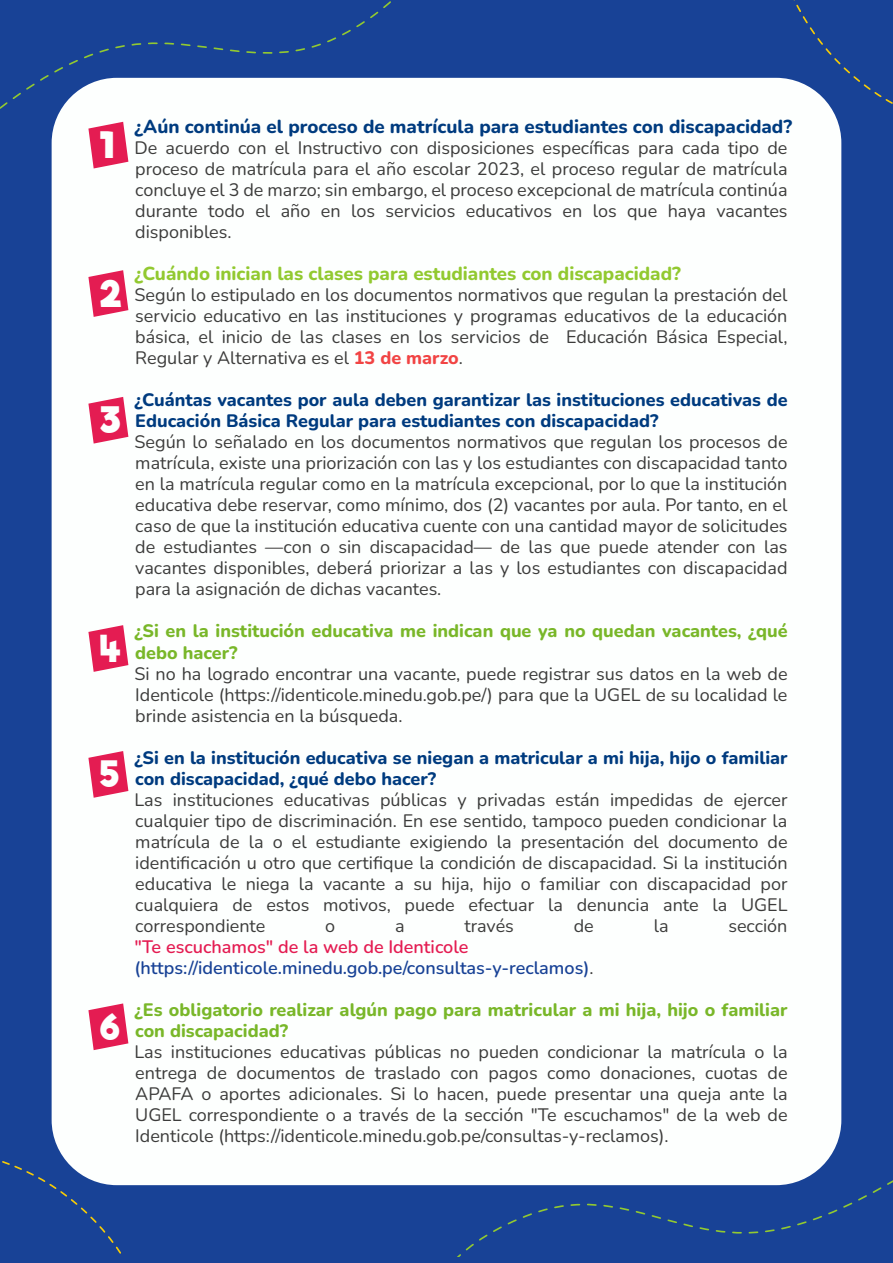
<style>
.page{position:relative;width:893px;height:1263px;background:#184296}
.page>*{position:absolute;margin:0;border:0;box-sizing:border-box;transform-origin:0 0}
.t1{font:700 34.95px "Riffic Free";color:#fdfffe}
.t2{font:800 18.75px "Nunito";color:#003b7f}
.t3{font:800 18.75px "Nunito";color:#92c930}
.t4{font:18px/21px "Nunito";color:#3c3c3b;text-align:justify}
.t5{font:800 18px/21px "Nunito";color:#003b7f}
.t6{font:800 18px/21px "Nunito";color:#79b729}
.t7{font:600 18px/21px "Nunito";color:#184296}
.s1{font-weight:800;color:#f14444}
.s2{color:#e41c52}
.s3{font-weight:400;color:#3c3c3b}
</style>
<div class="page">
<div style="left:52px;top:78px;width:789px;height:1107px;background:#fdfffe;border-radius:65px"></div>
<svg style="left:88px;top:270px;width:40px;height:47px"></svg>
<svg style="left:88px;top:397px;width:40px;height:47px"></svg>
<svg style="left:88px;top:625px;width:40px;height:47px"></svg>
<svg style="left:88px;top:751px;width:40px;height:47px"></svg>
<svg style="left:88px;top:1003px;width:40px;height:47px"></svg>
<svg style="left:770px;top:0;width:123px;height:133px"></svg>
<svg style="left:2px;top:1148px;width:159px;height:106px"></svg>
<svg style="left:0;top:1px;width:604px;height:266px"></svg>
<svg style="left:253px;top:1058px;width:640px;height:199px"></svg>
<h1 class="t1" style="left:100px;top:124px;width:15px">1</h1>
<h1 class="t1" style="left:100px;top:273px;width:23px">2</h1>
<h1 class="t1" style="left:100px;top:399px;width:22px">3</h1>
<h1 class="t1" style="left:100px;top:628px;width:22px">4</h1>
<h1 class="t1" style="left:100px;top:753px;width:20px">5</h1>
<h1 class="t1" style="left:100px;top:1006px;width:21px">6</h1>
<p class="t2" style="left:135px;top:114px;width:659px">¿Aún continúa el proceso de matrícula para estudiantes con discapacidad?</p>
<p class="t4" style="left:135px;top:137px;width:655px">De acuerdo con el Instructivo con disposiciones específicas para cada tipo de proceso de matrícula para el año escolar 2023, el proceso regular de matrícula concluye el 3 de marzo; sin embargo, el proceso excepcional de matrícula continúa durante todo el año en los servicios educativos en los que haya vacantes disponibles.</p>
<p class="t3" style="left:135px;top:261px;width:548px">¿Cuándo inician las clases para estudiantes con discapacidad?</p>
<p class="t4" style="left:135px;top:284px;width:654px">Según lo estipulado en los documentos normativos que regulan la prestación del servicio educativo en las instituciones y programas educativos de la educación básica, el inicio de las clases en los servicios de Educación Básica Especial, Regular y Alternativa es el <span class="s1">13 de marzo</span>.</p>
<p class="t5" style="left:135px;top:389px;width:655px">¿Cuántas vacantes por aula deben garantizar las instituciones educativas de<br>Educación Básica Regular para estudiantes con discapacidad?</p>
<p class="t4" style="left:135px;top:431px;width:655px">Según lo señalado en los documentos normativos que regulan los procesos de matrícula, existe una priorización con las y los estudiantes con discapacidad tanto en la matrícula regular como en la matrícula excepcional, por lo que la institución educativa debe reservar, como mínimo, dos (2) vacantes por aula. Por tanto, en el caso de que la institución educativa cuente con una cantidad mayor de solicitudes de estudiantes —con o sin discapacidad— de las que puede atender con las vacantes disponibles, deberá priorizar a las y los estudiantes con discapacidad para la asignación de dichas vacantes.</p>
<p class="t6" style="left:135px;top:620px;width:655px">¿Si en la institución educativa me indican que ya no quedan vacantes, ¿qué debo hacer?</p>
<p class="t4" style="left:135px;top:662px;width:655px">Si no ha logrado encontrar una vacante, puede registrar sus datos en la web de Identicole (https://identicole.minedu.gob.pe/) para que la UGEL de su localidad le brinde asistencia en la búsqueda.</p>
<p class="t5" style="left:135px;top:746px;width:655px">¿Si en la institución educativa se niegan a matricular a mi hija, hijo o familiar con discapacidad, ¿qué debo hacer?</p>
<p class="t4" style="left:135px;top:788px;width:655px">Las instituciones educativas públicas y privadas están impedidas de ejercer cualquier tipo de discriminación. En ese sentido, tampoco pueden condicionar la matrícula de la o el estudiante exigiendo la presentación del documento de identificación u otro que certifique la condición de discapacidad. Si la institución educativa le niega la vacante a su hija, hijo o familiar con discapacidad por cualquiera de estos motivos, puede efectuar la denuncia ante la UGEL correspondiente</p>
<p class="t4" style="left:325px;top:914px;width:12px">o</p>
<p class="t4" style="left:395px;top:914px;width:11px">a</p>
<p class="t4" style="left:464px;top:914px;width:51px">través</p>
<p class="t4" style="left:574px;top:914px;width:22px">de</p>
<p class="t4" style="left:654px;top:914px;width:16px">la</p>
<p class="t4" style="left:728px;top:914px;width:61px">sección</p>
<p class="t7" style="left:135px;top:935px;width:461px"><span class="s2">"Te escuchamos" de la web de Identicole </span>(https://identicole.minedu.gob.pe/consultas-y-reclamos)<span class="s3">.</span></p>
<p class="t6" style="left:135px;top:998px;width:654px">¿Es obligatorio realizar algún pago para matricular a mi hija, hijo o familiar con discapacidad?</p>
<p class="t4" style="left:135px;top:1040px;width:655px">Las instituciones educativas públicas no pueden condicionar la matrícula o la entrega de documentos de traslado con pagos como donaciones, cuotas de APAFA o aportes adicionales. Si lo hacen, puede presentar una queja ante la UGEL correspondiente o a través de la sección "Te escuchamos" de la web de Identicole (https://identicole.minedu.gob.pe/consultas-y-reclamos).</p>
</div>
